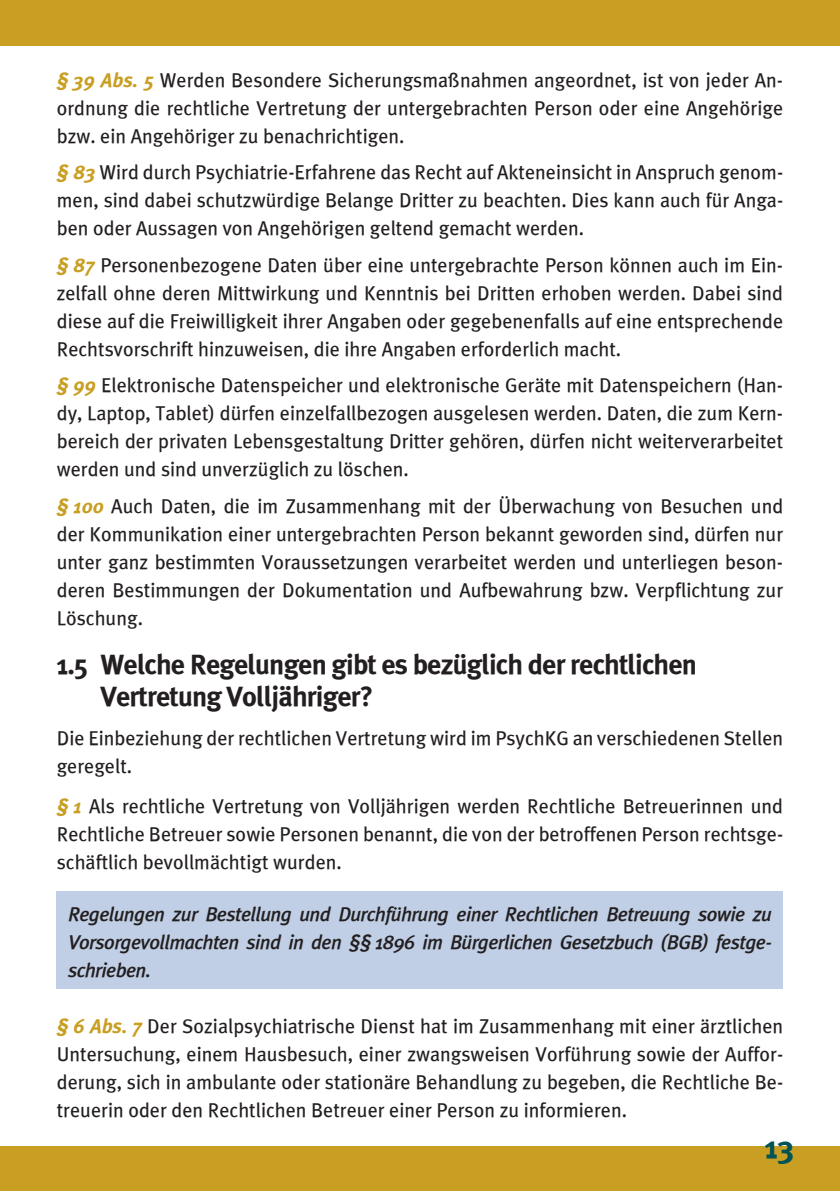
<style>
.page{position:relative;width:840px;height:1191px;background:#fff}
.page>*{position:absolute;margin:0;border:0;box-sizing:border-box;transform-origin:0 0}
.t1{font:700 32px "Meta Plus";color:#015355}
.t2{font:700 28px/32px "Meta Plus";letter-spacing:-.03em;color:#231f20}
.t3{font:20px/28px "Meta Plus";color:#231f20;text-align:justify}
.t4{font:italic 500 20px/28px "Meta Plus";letter-spacing:-.03em;color:#231f20;text-align:justify}
.s1{font-weight:700;font-style:italic;color:#c89f22}
</style>
<div class="page">
<div style="left:0;top:1146px;width:839px;height:45px;background:#c89f22"></div>
<div style="left:0;top:0;width:839px;height:46px;background:#c89f22"></div>
<div style="left:57px;top:891px;width:725px;height:97px;background:#c0cfe5"></div>
<p class="t3" style="left:57px;top:65px;width:727px"><span class="s1">§ 39 Abs. 5</span> Werden Besondere Sicherungsmaßnahmen angeordnet, ist von jeder An&shy;ordnung die rechtliche Vertretung der untergebrachten Person oder eine Angehörige bzw. ein Angehöriger zu benachrichtigen.</p>
<p class="t3" style="left:57px;top:158px;width:727px"><span class="s1">§ 83</span> Wird durch Psychiatrie-Erfahrene das Recht auf Akteneinsicht in Anspruch genom&shy;men, sind dabei schutzwürdige Belange Dritter zu beachten. Dies kann auch für Anga&shy;ben oder Aussagen von Angehörigen geltend gemacht werden.</p>
<p class="t3" style="left:57px;top:250px;width:727px"><span class="s1">§ 87</span> Personenbezogene Daten über eine untergebrachte Person können auch im Ein&shy;zelfall ohne deren Mittwirkung und Kenntnis bei Dritten erhoben werden. Dabei sind diese auf die Freiwilligkeit ihrer Angaben oder gegebenenfalls auf eine entsprechende Rechtsvorschrift hinzuweisen, die ihre Angaben erforderlich macht.</p>
<p class="t3" style="left:57px;top:371px;width:727px"><span class="s1">§ 99</span> Elektronische Datenspeicher und elektronische Geräte mit Datenspeichern (Han&shy;dy, Laptop, Tablet) dürfen einzelfallbezogen ausgelesen werden. Daten, die zum Kern&shy;bereich der privaten Lebensgestaltung Dritter gehören, dürfen nicht weiterverarbeitet werden und sind unverzüglich zu löschen.</p>
<p class="t3" style="left:57px;top:491px;width:727px"><span class="s1">§ 100</span> Auch Daten, die im Zusammenhang mit der Überwachung von Besuchen und der Kommunikation einer untergebrachten Person bekannt geworden sind, dürfen nur unter ganz bestimmten Voraussetzungen verarbeitet werden und unterliegen beson&shy;deren Bestimmungen der Dokumentation und Aufbewahrung bzw. Verpflichtung zur Löschung.</p>
<h2 class="t2" style="left:100px;top:648px;width:597px;text-indent:-44px">1.5 Welche Regelungen gibt es bezüglich der rechtlichen<br>Vertretung Volljähriger?</h2>
<p class="t3" style="left:57px;top:724px;width:727px">Die Einbeziehung der rechtlichen Vertretung wird im PsychKG an verschiedenen Stellen geregelt.</p>
<p class="t3" style="left:57px;top:791px;width:727px"><span class="s1">§ 1</span> Als rechtliche Vertretung von Volljährigen werden Rechtliche Betreuerinnen und Rechtliche Betreuer sowie Personen benannt, die von der betroffenen Person rechtsge&shy;schäftlich bevollmächtigt wurden.</p>
<p class="t4" style="left:68px;top:899px;width:705px">Regelungen zur Bestellung und Durchführung einer Rechtlichen Betreuung sowie zu Vorsorgevollmachten sind in den §§ 1896 im Bürgerlichen Gesetzbuch (BGB) festge&shy;schrieben.</p>
<p class="t3" style="left:57px;top:1012px;width:727px"><span class="s1">§ 6 Abs. 7</span> Der Sozialpsychiatrische Dienst hat im Zusammenhang mit einer ärztlichen Untersuchung, einem Hausbesuch, einer zwangsweisen Vorführung sowie der Auffor&shy;derung, sich in ambulante oder stationäre Behandlung zu begeben, die Rechtliche Be&shy;treuerin oder den Rechtlichen Betreuer einer Person zu informieren.</p>
<h1 class="t1" style="left:764px;top:1128px;width:31px">13</h1>
</div>
